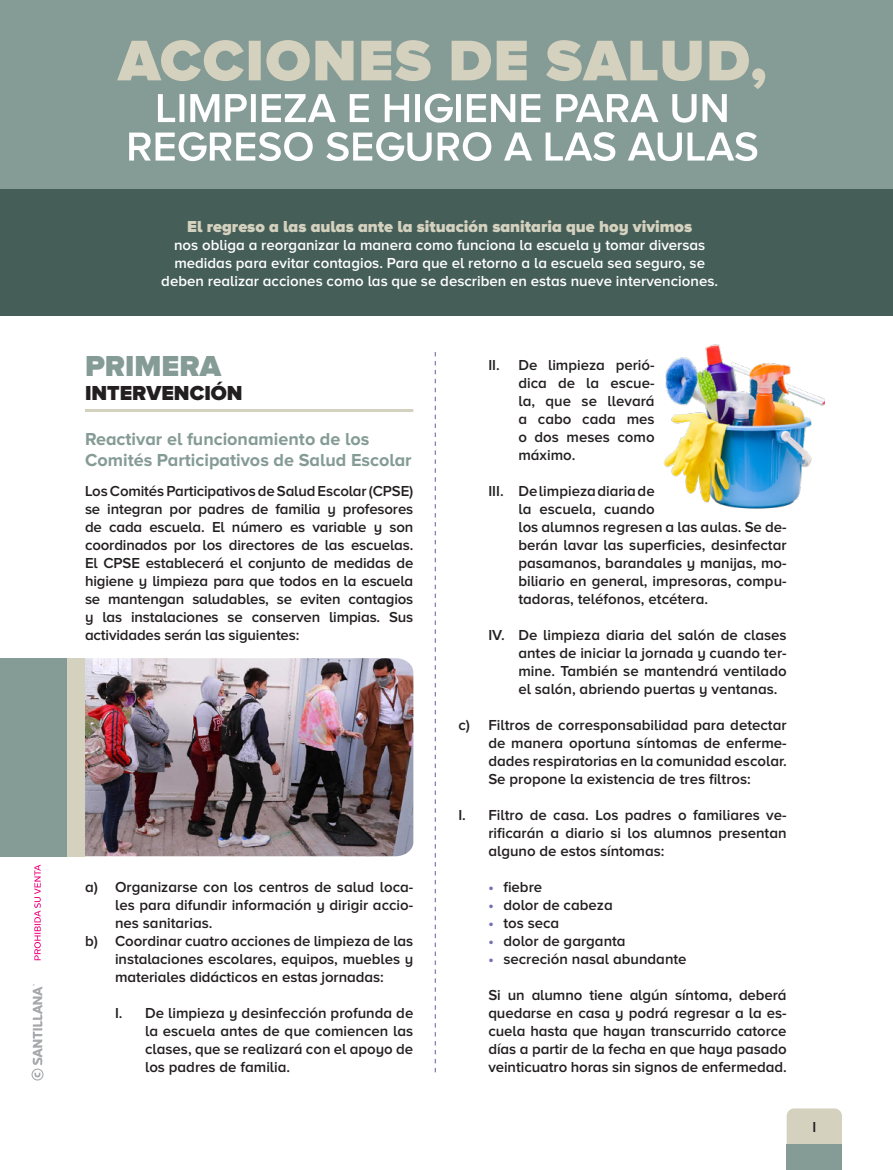
<style>
.page{position:relative;width:893px;height:1170px;background:#fff}
.page>*{position:absolute;margin:0;border:0;box-sizing:border-box;transform-origin:0 0}
.TEXTO_-_General{font:900 30px "Proxima Nova A";color:#859b95}
.TEXTO_-_General-2{font:900 21px "Proxima Nova A";color:#231f20}
.TEXTO_-_General-3{font:700 18px/21px "Proxima Nova A";color:#859b95}
.TEXTO_-_General-4{font:900 16.5px "Proxima Nova A";color:#d5d1bf}
.INCISO_01{font:600 15px/18px "Proxima Nova A";color:#231f20;text-align:justify}
.INCISO_02{font:600 15px/18px "Proxima Nova A";color:#231f20;text-align:justify}
.TEXTO_-_General-5{font:600 15px/18px "Proxima Nova A";color:#231f20;text-align:justify}
.TEXTO_-_General-6{font:600 15px/18px "Proxima Nova A";color:#fff;text-align:center}
.s1{font-weight:700;color:#7070b4}
</style>
<div class="page">
<div style="left:0;top:0;width:893px;height:316px;background:#859b95"></div>
<div style="left:0;top:190px;width:893px;height:126px;background:#455e57"></div>
<svg style="left:435px;top:352px;width:1px;height:720px"></svg>
<svg style="left:129px;top:132px;width:628px;height:29px"></svg>
<svg style="left:117px;top:40px;width:648px;height:83px"></svg>
<img style="left:85px;top:658px;width:328px;height:198px">
<hr style="left:85px;top:409px;width:328px;height:3px;background:#d5d1bf">
<div style="left:67px;top:658px;width:18px;height:198px;background:#d5d1bf"></div>
<div style="left:0;top:658px;width:67px;height:198px;background:#859b95"></div>
<img style="left:663px;top:344px;width:162px;height:165px">
<div style="left:787px;top:1108px;width:55px;height:36px;background:#d5d1bf"></div>
<div style="left:787px;top:1144px;width:55px;height:25px;background:#859b95"></div>
<svg style="left:32px;top:984px;width:12px;height:96px"></svg>
<svg style="left:34px;top:864px;width:7px;height:96px"></svg>
<p class="TEXTO_-_General-4" style="left:187px;top:217px;width:506px">El regreso a las aulas ante la situación sanitaria que hoy vivimos</p>
<p class="TEXTO_-_General-6" style="left:161px;top:236px;width:558px">nos obliga a reorganizar la manera como funciona la escuela y tomar diversas medidas para evitar contagios. Para que el retorno a la escuela sea seguro, se deben realizar acciones como las que se describen en estas nueve intervenciones.</p>
<p class="TEXTO_-_General" style="left:85px;top:348px;width:138px">PRIMERA</p>
<p class="TEXTO_-_General-2" style="left:85px;top:380px;width:159px">INTERVENCIÓN</p>
<p class="TEXTO_-_General-3" style="left:85px;top:428px;width:328px">Reactivar el funcionamiento de los<br>Comités Participativos de Salud Escolar</p>
<p class="TEXTO_-_General-5" style="left:85px;top:482px;width:330px">Los Comités Participativos de Salud Escolar (CPSE) se integran por padres de familia y profesores de cada escuela. El número es variable y son coordinados por los directores de las escuelas.<br>El CPSE establecerá el conjunto de medidas de higiene y limpieza para que todos en la escuela se mantengan saludables, se eviten contagios y las instalaciones se conserven limpias. Sus actividades serán las siguientes:</p>
<p class="INCISO_01" style="left:115px;top:878px;width:300px;text-indent:-30px">a) Organizarse con los centros de salud loca&shy;les para difundir información y dirigir accio&shy;nes sanitarias.</p>
<p class="INCISO_01" style="left:115px;top:932px;width:300px;text-indent:-30px">b) Coordinar cuatro acciones de limpieza de las instalaciones escolares, equipos, muebles y materiales didácticos en estas jornadas:</p>
<p class="INCISO_02" style="left:145px;top:1004px;width:270px;text-indent:-30px">I. De limpieza y desinfección profunda de la escuela antes de que comiencen las clases, que se realizará con el apoyo de los padres de familia.</p>
<p class="INCISO_02" style="left:518px;top:356px;width:138px;text-indent:-30px">II. De limpieza perió&shy;dica de la escue&shy;la, que se llevará a cabo cada mes o dos meses como máximo.</p>
<p class="INCISO_02" style="left:518px;top:482px;width:270px;text-align:left;text-indent:-30px">III. De limpieza diaria de<br>la escuela, cuando<br>los alumnos regresen a las aulas. Se de&shy;berán lavar las superficies, desinfectar pasamanos, barandales y manijas, mo&shy;biliario en general, impresoras, compu&shy;tadoras, teléfonos, etcétera.</p>
<p class="INCISO_02" style="left:518px;top:626px;width:270px;text-indent:-30px">IV. De limpieza diaria del salón de clases antes de iniciar la jornada y cuando ter&shy;mine. También se mantendrá ventilado el salón, abriendo puertas y ventanas.</p>
<p class="INCISO_01" style="left:488px;top:716px;width:300px;text-indent:-30px">c) Filtros de corresponsabilidad para detectar de manera oportuna síntomas de enferme&shy;dades respiratorias en la comunidad escolar.<br>Se propone la existencia de tres filtros:</p>
<p class="INCISO_01" style="left:488px;top:806px;width:300px;text-indent:-30px">I. Filtro de casa. Los padres o familiares ve&shy;rificarán a diario si los alumnos presentan alguno de estos síntomas:</p>
<p class="TEXTO_-_General-5" style="left:488px;top:878px;width:55px"><span class="s1">•</span> fiebre</p>
<p class="TEXTO_-_General-5" style="left:488px;top:896px;width:126px"><span class="s1">•</span> dolor de cabeza</p>
<p class="TEXTO_-_General-5" style="left:488px;top:914px;width:72px"><span class="s1">•</span> tos seca</p>
<p class="TEXTO_-_General-5" style="left:488px;top:932px;width:139px"><span class="s1">•</span> dolor de garganta</p>
<p class="TEXTO_-_General-5" style="left:488px;top:950px;width:200px"><span class="s1">•</span> secreción nasal abundante</p>
<p class="INCISO_01" style="left:488px;top:986px;width:300px">Si un alumno tiene algún síntoma, deberá quedarse en casa y podrá regresar a la es&shy;cuela hasta que hayan transcurrido catorce días a partir de la fecha en que haya pasado veinticuatro horas sin signos de enfermedad.</p>
<p class="TEXTO_-_General-5" style="left:812px;top:1117px;width:5px">I</p>
</div>
